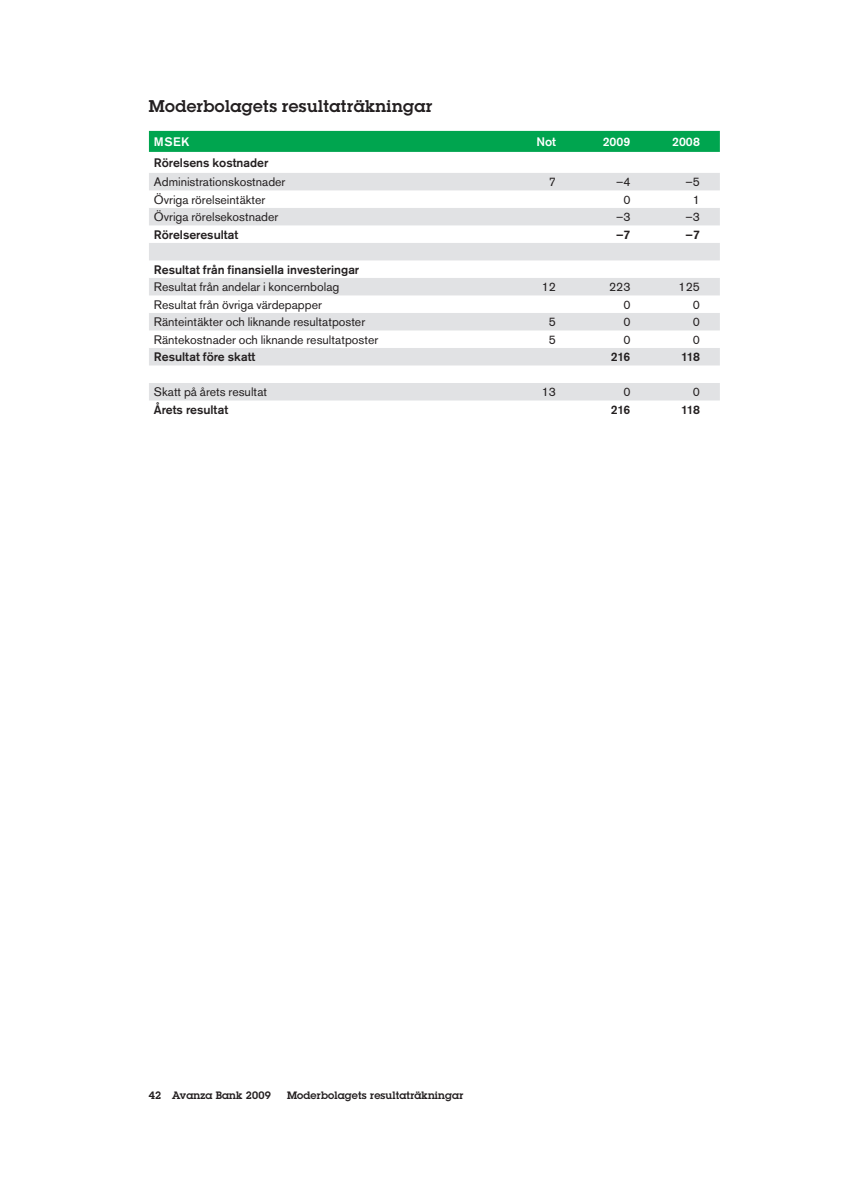
<style>
.page{position:relative;width:844px;height:1191px;background:#fff}
.page>*{position:absolute;margin:0;border:0;box-sizing:border-box;transform-origin:0 0}
.t1{font:600 16.62px "Lubalin Graph Std";letter-spacing:.025em;color:#231f20}
.t2{font:12.25px "Akzidenz Grotesk Pro";color:#231f20}
.t3{font:500 12.25px "Akzidenz Grotesk Pro";color:#231f20}
.t4{font:500 12.25px "Akzidenz Grotesk Pro";color:#fff}
.t5{font:600 10.5px "Lubalin Graph Std";letter-spacing:.015em;color:#231f20}
</style>
<div class="page">
<div style="left:149px;top:131px;width:570px;height:21px;background:#00a54f"></div>
<svg style="left:149px;top:173px;width:570px;height:227px"></svg>
<div style="left:149px;top:313px;width:570px;height:17px;background:#e1e2e4"></div>
<h1 class="t1" style="left:149px;top:95px;width:285px">Moderbolagets resultaträkningar</h1>
<p class="t4" style="left:154px;top:134px;width:37px">MSEK</p>
<p class="t4" style="left:536px;top:134px;width:21px">Not</p>
<p class="t4" style="left:602px;top:134px;width:29px">2009</p>
<p class="t4" style="left:672px;top:134px;width:29px">2008</p>
<p class="t3" style="left:154px;top:155px;width:116px">Rörelsens kostnader</p>
<p class="t2" style="left:154px;top:174px;width:133px">Administrationskostnader</p>
<p class="t2" style="left:548px;top:174px;width:9px">7</p>
<p class="t2" style="left:616px;top:174px;width:16px">–4</p>
<p class="t2" style="left:685px;top:174px;width:16px">–5</p>
<p class="t2" style="left:154px;top:191px;width:113px">Övriga rörelseintäkter</p>
<p class="t2" style="left:623px;top:191px;width:9px">0</p>
<p class="t2" style="left:692px;top:191px;width:9px">1</p>
<p class="t2" style="left:154px;top:209px;width:126px">Övriga rörelsekostnader</p>
<p class="t2" style="left:616px;top:209px;width:16px">–3</p>
<p class="t2" style="left:685px;top:209px;width:16px">–3</p>
<p class="t3" style="left:154px;top:226px;width:86px">Rörelseresultat</p>
<p class="t3" style="left:616px;top:226px;width:16px">–7</p>
<p class="t3" style="left:685px;top:226px;width:16px">–7</p>
<p class="t3" style="left:154px;top:261px;width:207px">Resultat från finansiella investeringar</p>
<p class="t2" style="left:154px;top:279px;width:187px">Resultat från andelar i koncernbolag</p>
<p class="t2" style="left:541px;top:279px;width:16px">12</p>
<p class="t2" style="left:609px;top:279px;width:23px">223</p>
<p class="t2" style="left:678px;top:279px;width:23px">125</p>
<p class="t2" style="left:154px;top:296px;width:169px">Resultat från övriga värdepapper</p>
<p class="t2" style="left:623px;top:296px;width:9px">0</p>
<p class="t2" style="left:692px;top:296px;width:9px">0</p>
<p class="t2" style="left:154px;top:314px;width:213px">Ränteintäkter och liknande resultatposter</p>
<p class="t2" style="left:548px;top:314px;width:9px">5</p>
<p class="t2" style="left:623px;top:314px;width:9px">0</p>
<p class="t2" style="left:692px;top:314px;width:9px">0</p>
<p class="t2" style="left:154px;top:332px;width:226px">Räntekostnader och liknande resultatposter</p>
<p class="t2" style="left:548px;top:332px;width:9px">5</p>
<p class="t2" style="left:623px;top:332px;width:9px">0</p>
<p class="t2" style="left:692px;top:332px;width:9px">0</p>
<p class="t3" style="left:154px;top:349px;width:103px">Resultat före skatt</p>
<p class="t3" style="left:610px;top:349px;width:21px">216</p>
<p class="t3" style="left:681px;top:349px;width:20px">118</p>
<p class="t2" style="left:154px;top:384px;width:115px">Skatt på årets resultat</p>
<p class="t2" style="left:541px;top:384px;width:16px">13</p>
<p class="t2" style="left:623px;top:384px;width:9px">0</p>
<p class="t2" style="left:692px;top:384px;width:9px">0</p>
<p class="t3" style="left:154px;top:402px;width:76px">Årets resultat</p>
<p class="t3" style="left:610px;top:402px;width:21px">216</p>
<p class="t3" style="left:681px;top:402px;width:20px">118</p>
<p class="t5" style="left:149px;top:1088px;width:123px">42 Avanza Bank 2009</p>
<p class="t5" style="left:287px;top:1088px;width:178px">Moderbolagets resultaträkningar</p>
</div>
